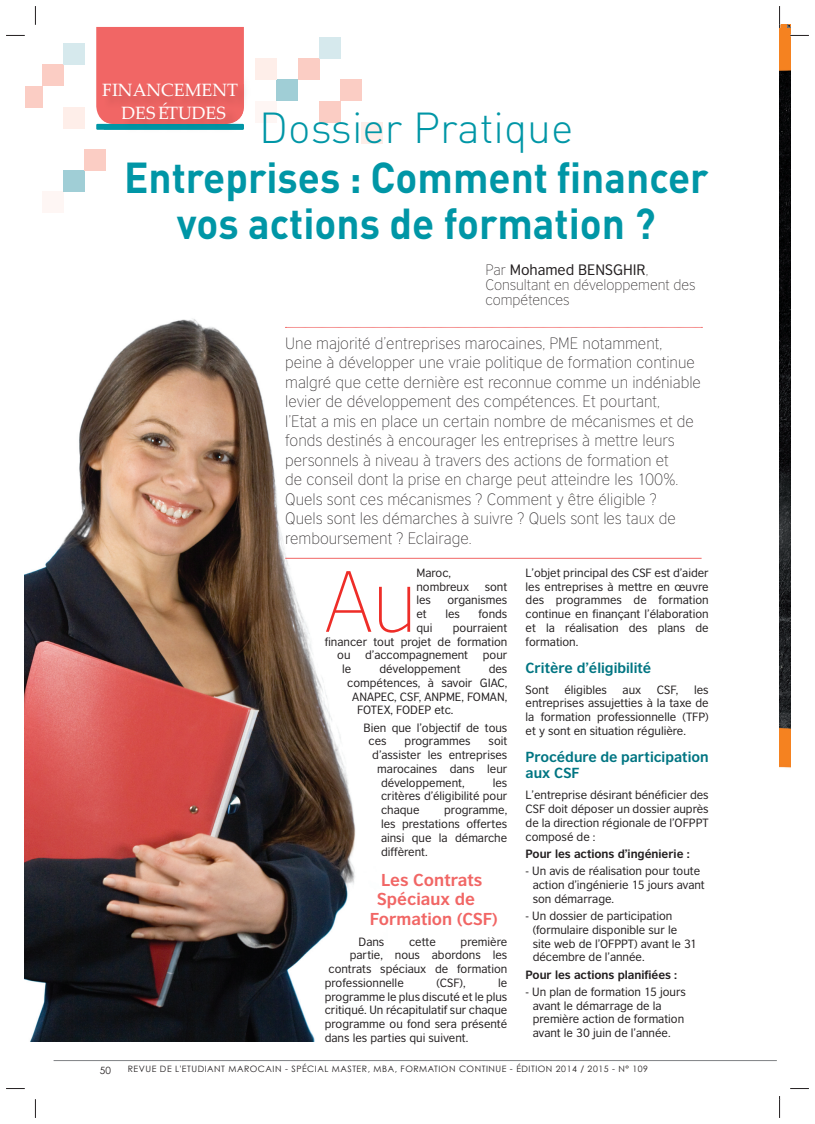
<style>
.page{position:relative;width:815px;height:1124px;background:#fff}
.page>*{position:absolute;margin:0;border:0;box-sizing:border-box;transform-origin:0 0}
.t1{font:200 81.75px "British Council Sans";color:#ee2d28}
.t2{font:700 42.75px/46.2px "DIN";color:#0096a6;text-align:center;scale:.95 1}
.t3{font:42.75px "DIN Light Alternate";color:#0096a6}
.t4{font:17.75px/22.5px "Palatino Linotype";color:#fff;text-align:center}
.t5{font:700 16.25px "British Council Sans";color:#f16665}
.t6{font:200 15.5px/19.5px "British Council Sans";color:#231f20}
.t7{font:200 14.25px/15px "British Council Sans";letter-spacing:-.005em;color:#231f20}
.t8{font:700 13.75px/16.5px "British Council Sans";color:#007582}
.t9{font:11.25px/13.8px "British Council Sans";letter-spacing:-.005em;color:#231f20;text-align:justify}
.t10{font:700 11.25px "British Council Sans";letter-spacing:-.005em;color:#231f20}
.t11{font:10px "Century Gothic";color:#231f20}
.t12{font:8.75px "Century Gothic";letter-spacing:.06em;color:#231f20}
.s1{font-weight:400}
</style>
<div class="page">
<hr style="left:54px;top:1060px;width:723px;height:1px;background:#808285">
<div style="left:96px;top:124px;width:148px;height:6px;background:#0096a6"></div>
<div style="left:96px;top:27px;width:148px;height:98px;background:#f16665"></div>
<img style="left:104px;top:129px;width:140px;height:1px">
<div style="left:104px;top:84px;width:141px;height:41px;background:#e96361"></div>
<div style="left:42px;top:192px;width:21px;height:21px;background:#fef6f4"></div>
<div style="left:63px;top:170px;width:22px;height:22px;background:#a0ced6"></div>
<div style="left:42px;top:65px;width:21px;height:21px;background:#fbcdc4"></div>
<div style="left:63px;top:43px;width:22px;height:21px;background:#d6e9ed"></div>
<div style="left:85px;top:149px;width:21px;height:21px;background:#fbcdc4"></div>
<div style="left:25px;top:86px;width:17px;height:21px;background:#fbcdc4"></div>
<div style="left:255px;top:101px;width:22px;height:21px;background:#fef6f4"></div>
<div style="left:277px;top:80px;width:21px;height:21px;background:#a0ced6"></div>
<div style="left:340px;top:80px;width:22px;height:21px;background:#fbcdc4"></div>
<div style="left:298px;top:58px;width:21px;height:22px;background:#fbcdc4"></div>
<div style="left:319px;top:101px;width:21px;height:22px;background:#fbcdc4"></div>
<div style="left:362px;top:122px;width:21px;height:22px;background:#feeee9"></div>
<div style="left:255px;top:58px;width:22px;height:22px;background:#feeee9"></div>
<div style="left:319px;top:37px;width:21px;height:21px;background:#d6e9ed"></div>
<div style="left:63px;top:107px;width:22px;height:22px;background:#feeee9"></div>
<img style="left:25px;top:319px;width:362px;height:722px">
<svg style="left:285px;top:327px;width:417px;height:1px"></svg>
<hr style="left:285px;top:558px;width:417px;height:1px;background:#f16665">
<img style="left:780px;top:25px;width:10px;height:743px">
<svg style="left:6px;top:35px;width:19px;height:1px"></svg>
<svg style="left:790px;top:35px;width:19px;height:1px"></svg>
<svg style="left:6px;top:1088px;width:19px;height:1px"></svg>
<svg style="left:790px;top:1088px;width:19px;height:1px"></svg>
<svg style="left:35px;top:6px;width:1px;height:19px"></svg>
<svg style="left:35px;top:1099px;width:1px;height:18px"></svg>
<svg style="left:779px;top:6px;width:2px;height:22px"></svg>
<svg style="left:779px;top:1096px;width:2px;height:21px"></svg>
<h3 class="t4" style="left:97px;top:75px;width:146px">ENSEIGNEMENT<br>SUPÉRIEUR</h3>
<h3 class="t4" style="left:102px;top:78px;width:137px">FINANCEMENT<br>DES ÉTUDES</h3>
<h2 class="t3" style="left:259px;top:112px;width:316px">Dossier Pratique</h2>
<h2 class="t2" style="left:124px;top:159px;width:617px">Entreprises : Comment financer vos actions de formation ?</h2>
<p class="t7" style="left:485px;top:263px;width:212px">Par <span class="s1">Mohamed BENSGHIR</span>,<br>Consultant en développement des compétences</p>
<p class="t6" style="left:285px;top:335px;width:417px">Une majorité d’entreprises marocaines, PME notamment, peine à développer une vraie politique de formation continue malgré que cette dernière est reconnue comme un indéniable levier de développement des compétences. Et pourtant,<br>l’Etat a mis en place un certain nombre de mécanismes et de fonds destinés à encourager les entreprises à mettre leurs personnels à niveau à travers des actions de formation et<br>de conseil dont la prise en charge peut atteindre les 100%.<br>Quels sont ces mécanismes ? Comment y être éligible ?<br>Quels sont les démarches à suivre ? Quels sont les taux de remboursement ? Eclairage.</p>
<h1 class="t1" style="left:325px;top:570px;width:94px">Au</h1>
<p class="t9" style="left:416px;top:566px;width:54px">Maroc, nombreux</p>
<p class="t9" style="left:485px;top:580px;width:24px">sont</p>
<p class="t9" style="left:416px;top:594px;width:16px">les</p>
<p class="t9" style="left:448px;top:594px;width:61px">organismes</p>
<p class="t9" style="left:416px;top:608px;width:12px">et</p>
<p class="t9" style="left:445px;top:608px;width:16px">les</p>
<p class="t9" style="left:478px;top:608px;width:30px">fonds</p>
<p class="t9" style="left:416px;top:621px;width:17px">qui</p>
<p class="t9" style="left:453px;top:621px;width:56px">pourraient</p>
<p class="t9" style="left:325px;top:635px;width:184px">financer tout projet de formation</p>
<p class="t9" style="left:337px;top:649px;width:15px">ou</p>
<p class="t9" style="left:365px;top:649px;width:104px">d’accompagnement</p>
<p class="t9" style="left:483px;top:649px;width:26px">pour</p>
<p class="t9" style="left:342px;top:663px;width:11px">le</p>
<p class="t9" style="left:380px;top:663px;width:83px">développement</p>
<p class="t9" style="left:489px;top:663px;width:20px">des</p>
<p class="t9" style="left:347px;top:676px;width:162px">compétences, à savoir GIAC,</p>
<p class="t9" style="left:352px;top:690px;width:157px">ANAPEC, CSF, ANPME, FOMAN,</p>
<p class="t9" style="left:357px;top:704px;width:98px">FOTEX, FODEP etc.</p>
<p class="t9" style="left:369px;top:721px;width:140px;text-indent:-5px">Bien que l’objectif de tous ces</p>
<p class="t9" style="left:405px;top:735px;width:67px">programmes</p>
<p class="t9" style="left:489px;top:735px;width:20px">soit</p>
<p class="t9" style="left:372px;top:749px;width:137px">d’assister les entreprises</p>
<p class="t9" style="left:377px;top:762px;width:132px">marocaines dans leur</p>
<p class="t9" style="left:381px;top:776px;width:85px">développement,</p>
<p class="t9" style="left:381px;top:776px;width:128px;text-indent:112px">les critères d’éligibilité pour chaque</p>
<p class="t9" style="left:381px;top:804px;width:128px;text-indent:63px">programme, les prestations offertes ainsi que la démarche diffèrent.</p>
<h3 class="t5" style="left:381px;top:873px;width:103px">Les Contrats</h3>
<h3 class="t5" style="left:377px;top:892px;width:99px">Spéciaux de</h3>
<h3 class="t5" style="left:370px;top:912px;width:129px">Formation (CSF)</h3>
<p class="t9" style="left:359px;top:935px;width:27px">Dans</p>
<p class="t9" style="left:409px;top:935px;width:28px">cette</p>
<p class="t9" style="left:461px;top:935px;width:48px">première</p>
<p class="t9" style="left:350px;top:949px;width:159px">partie, nous abordons les</p>
<p class="t9" style="left:329px;top:962px;width:180px">contrats spéciaux de formation</p>
<p class="t9" style="left:325px;top:976px;width:81px">professionnelle</p>
<p class="t9" style="left:436px;top:976px;width:31px">(CSF),</p>
<p class="t9" style="left:325px;top:976px;width:184px;text-indent:173px">le programme le plus discuté et le plus critiqué. Un récapitulatif sur chaque programme ou fond sera présenté dans les parties qui suivent.</p>
<p class="t9" style="left:526px;top:566px;width:185px">L’objet principal des CSF est d’aider les entreprises à mettre en œuvre des programmes de formation continue en finançant l’élaboration et la réalisation des plans de formation.</p>
<p class="t8" style="left:526px;top:660px;width:127px">Critère d’éligibilité</p>
<p class="t9" style="left:526px;top:683px;width:25px">Sont</p>
<p class="t9" style="left:564px;top:683px;width:44px">éligibles</p>
<p class="t9" style="left:623px;top:683px;width:20px">aux</p>
<p class="t9" style="left:657px;top:683px;width:23px">CSF,</p>
<p class="t9" style="left:526px;top:683px;width:185px;text-indent:169px">les entreprises assujetties à la taxe de la formation professionnelle (TFP) et y sont en situation régulière.</p>
<p class="t8" style="left:526px;top:750px;width:185px">Procédure de participation aux CSF</p>
<p class="t9" style="left:526px;top:789px;width:185px">L’entreprise désirant bénéficier des CSF doit déposer un dossier auprès de la direction régionale de l’OFPPT composé de :</p>
<p class="t10" style="left:526px;top:849px;width:166px">Pour les actions d’ingénierie :</p>
<p class="t9" style="left:533px;top:865px;width:174px;text-align:left;text-indent:-7px">- Un avis de réalisation pour toute action d’ingénierie 15 jours avant son démarrage.</p>
<p class="t9" style="left:533px;top:909px;width:166px;text-align:left;text-indent:-7px">- Un dossier de participation (formulaire disponible sur le site web de l’OFPPT) avant le 31 décembre de l’année.</p>
<p class="t10" style="left:526px;top:970px;width:153px">Pour les actions planifiées :</p>
<p class="t9" style="left:533px;top:985px;width:155px;text-align:left;text-indent:-7px">- Un plan de formation 15 jours avant le démarrage de la première action de formation avant le 30 juin de l’année.</p>
<p class="t11" style="left:100px;top:1063px;width:13px">50</p>
<p class="t12" style="left:128px;top:1063px;width:522px">REVUE DE L'ETUDIANT MAROCAIN - SPÉCIAL MASTER, MBA, FORMATION CONTINUE - ÉDITION 2014 / 2015 - N° 109</p>
</div>
